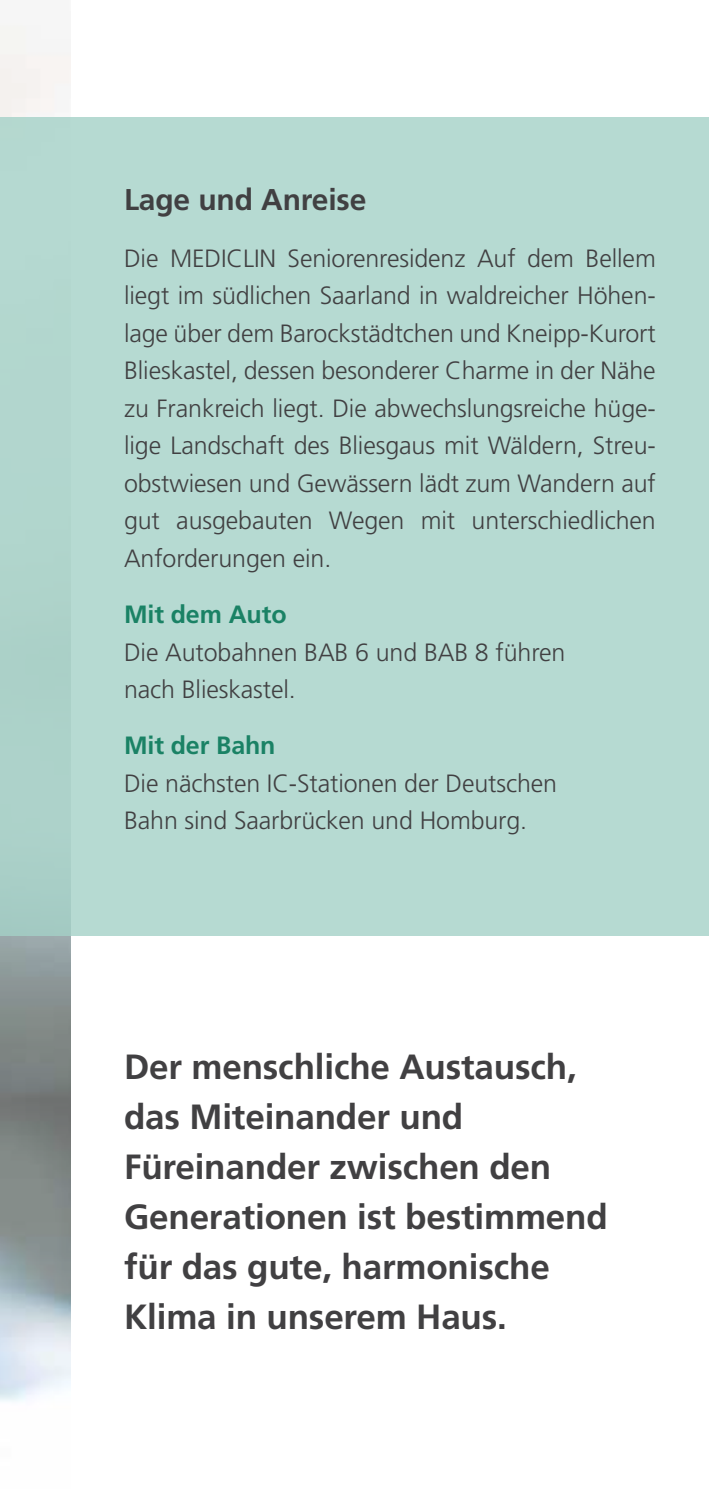
<style>
.page{position:relative;width:709px;height:1489px;background:#fff}
.page>*{position:absolute;margin:0;border:0;box-sizing:border-box;transform-origin:0 0}
.t1{font:700 35px/50px "Frutiger LT Pro";letter-spacing:-.005em;color:#414042}
.t2{font:700 30px "Frutiger LT Pro";letter-spacing:-.005em;color:#414042}
.t3{font:300 25px/37.5px "Frutiger LT Pro";letter-spacing:-.005em;color:#414042}
.t4{font:700 25px "Frutiger LT Pro";letter-spacing:-.005em;color:#1a8265}
</style>
<div class="page">
<div style="left:0;top:117px;width:709px;height:818px;background:#b6dad2"></div>
<p class="t2" style="left:124px;top:182px;width:244px">Lage und Anreise</p>
<p class="t3" style="left:124px;top:239px;width:533px;text-align:justify">Die MediCli n Seniorenresidenz Auf dem Bellem liegt im südlichen Saarland in waldreicher Höhen&shy;lage über dem Barockstädtchen und Kneipp-Kurort Blieskastel, dessen besonderer Charme in der Nähe zu Frankreich liegt. Die abwechslungsreiche hüge&shy;lige Landschaft des Bliesgaus mit Wäldern, Streu&shy;obstwiesen und Gewässern lädt zum Wandern auf gut ausgebauten Wegen mit unterschiedlichen Anforderungen ein.</p>
<p class="t4" style="left:124px;top:599px;width:164px">Mit dem Auto</p>
<p class="t3" style="left:124px;top:633px;width:443px">Die Autobahnen BAB 6 und BAB 8 führen nach Blieskastel.</p>
<p class="t4" style="left:124px;top:730px;width:153px">Mit der Bahn</p>
<p class="t3" style="left:124px;top:764px;width:434px">Die nächsten IC-Stationen der Deutschen<br>Bahn sind Saarbrücken und Homburg.</p>
<h1 class="t1" style="left:124px;top:1041px;width:485px">Der menschliche Austausch, das Miteinander und<br>Füreinander zwischen den<br>Generationen ist bestimmend für das gute, harmonische<br>Klima in unserem Haus.</h1>
</div>
